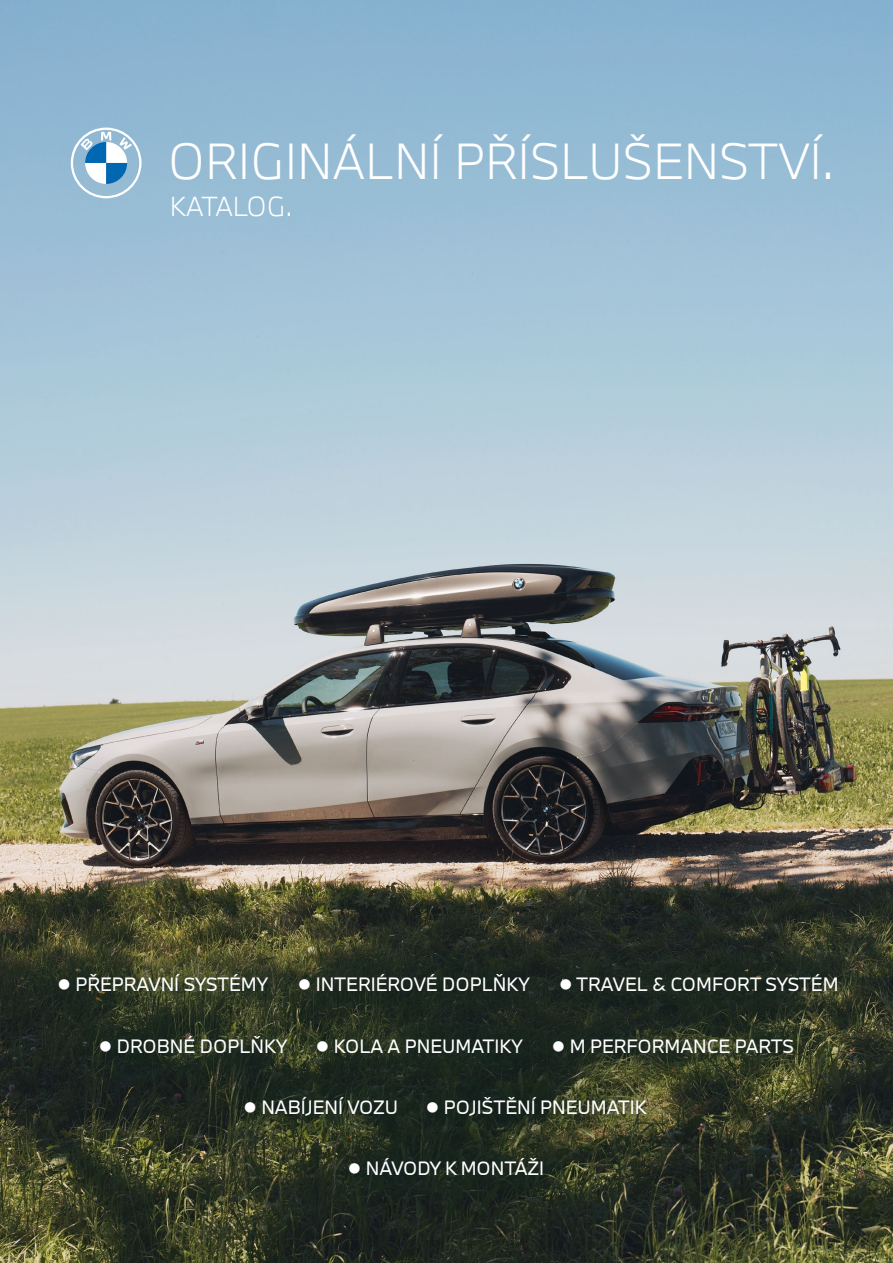
<style>
.page{position:relative;width:893px;height:1263px;background:#fff}
.page>*{position:absolute;margin:0;border:0;box-sizing:border-box;transform-origin:0 0}
.t1{font:300 46.95px "BMW Type Next Latin";color:#fff}
.t2{font:300 25.5px "BMW Type Next Latin";letter-spacing:-.04em;color:#fff}
.t3{font:18px "BMW Type Next Latin TT";color:#fff}
</style>
<div class="page">
<img style="left:0;top:0;width:893px;height:1263px">
<svg style="left:71px;top:128px;width:71px;height:70px"></svg>
<div style="left:15px;top:930px;width:297px;height:106px;background:#12251c;opacity:.6"></div>
<div style="left:56px;top:991px;width:275px;height:107px;background:#12251c;opacity:.6"></div>
<div style="left:255px;top:930px;width:319px;height:107px;background:#12251c;opacity:.6"></div>
<div style="left:273px;top:993px;width:294px;height:105px;background:#12251c;opacity:.6"></div>
<div style="left:201px;top:1052px;width:240px;height:107px;background:#12251c;opacity:.6"></div>
<div style="left:516px;top:930px;width:365px;height:106px;background:#12251c;opacity:.6"></div>
<div style="left:509px;top:993px;width:328px;height:105px;background:#12251c;opacity:.6"></div>
<div style="left:383px;top:1051px;width:308px;height:108px;background:#12251c;opacity:.6"></div>
<div style="left:305px;top:1113px;width:282px;height:107px;background:#12251c;opacity:.6"></div>
<h1 class="t1" style="left:168px;top:130px;width:668px">ORIGINÁLNÍ PŘÍSLUŠENSTVÍ.</h1>
<h2 class="t2" style="left:170px;top:189px;width:124px">KATALOG.</h2>
<p class="t3" style="left:57px;top:972px;width:212px">● PŘEPRAVNÍ SYSTÉMY</p>
<p class="t3" style="left:298px;top:972px;width:234px">● INTERIÉROVÉ DOPLŇKY</p>
<p class="t3" style="left:99px;top:1034px;width:190px">● DROBNÉ DOPLŇKY</p>
<p class="t3" style="left:316px;top:1034px;width:208px">● KOLA A PNEUMATIKY</p>
<p class="t3" style="left:559px;top:972px;width:281px">● TRAVEL &amp; COMFORT SYSTÉM</p>
<p class="t3" style="left:552px;top:1034px;width:244px">● M PERFORMANCE PARTS</p>
<p class="t3" style="left:243px;top:1094px;width:156px">● NABÍJENÍ VOZU</p>
<p class="t3" style="left:426px;top:1094px;width:222px">● POJIŠTĚNÍ PNEUMATIK</p>
<p class="t3" style="left:348px;top:1156px;width:198px">● NÁVODY K MONTÁŽI</p>
</div>
